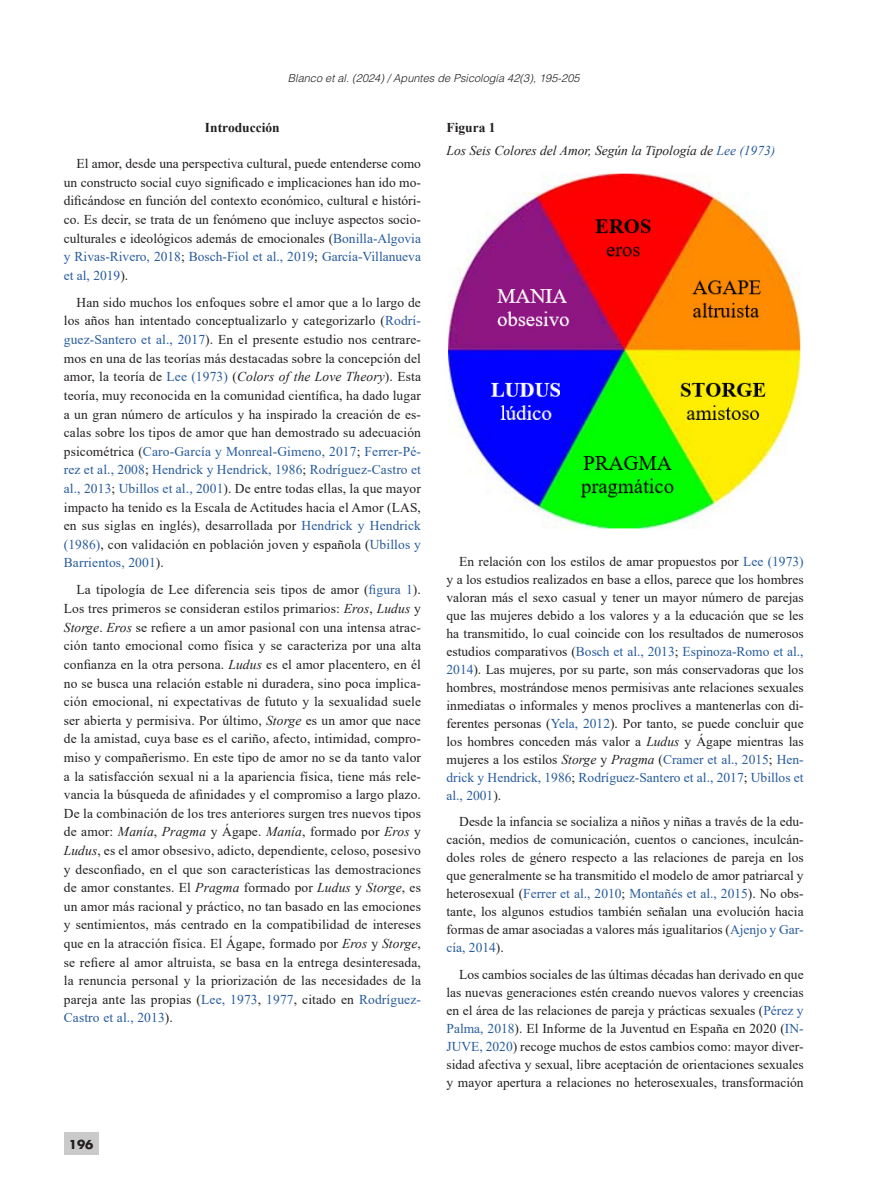
<style>
.page{position:relative;width:893px;height:1191px;background:#fff}
.page>*{position:absolute;margin:0;border:0;box-sizing:border-box;transform-origin:0 0}
.Cuerpo_de_texto_P{font:13.5px/18.6px "Times New Roman";color:#231f20;text-align:justify}
.Tabla___Imagen{font:italic 13.5px/22.2px "Times New Roman";color:#231f20}
.Cuerpo_de_texto_P-2{font:700 13.5px "Times New Roman";color:#231f20}
.t1{font:700 12px "Futura Std";color:#231f20}
.t2{font:italic 300 10.95px "Helvetica LT Std";color:#231f20}
.s1{font-weight:700;font-style:normal}
.s2{color:#275b9b}
.s3{font-style:italic}
</style>
<div class="page">
<div style="left:64px;top:1132px;width:35px;height:22px;background:#cacaca"></div>
<img style="left:448px;top:173px;width:353px;height:356px">
<p class="t2" style="left:288px;top:71px;width:293px">Blanco et al. (2024) / Apuntes de Psicología 42(3), 195-205</p>
<p class="Tabla___Imagen" style="left:446px;top:117px;width:330px"><span class="s1">Figura 1<br></span>Los Seis Colores del Amor, Según la Tipología de <span class="s2">Lee (1973)</span></p>
<p class="Cuerpo_de_texto_P-2" style="left:205px;top:118px;width:76px">Introducción</p>
<p class="Cuerpo_de_texto_P" style="left:64px;top:154px;width:359px;text-indent:13px">El amor, desde una perspectiva cultural, puede entenderse como un constructo social cuyo significado e implicaciones han ido mo&shy;dificándose en función del contexto económico, cultural e históri&shy;co. Es decir, se trata de un fenómeno que incluye aspectos socio&shy;culturales e ideológicos además de emocionales (<span class="s2">Bonilla-Algovia y Rivas-Rivero, 2018</span>; <span class="s2">Bosch-Fiol et al., 2019</span>; <span class="s2">García-Villanueva et al, 2019</span>).</p>
<p class="Cuerpo_de_texto_P" style="left:64px;top:293px;width:359px;text-indent:13px">Han sido muchos los enfoques sobre el amor que a lo largo de los años han intentado conceptualizarlo y categorizarlo (<span class="s2">Rodrí&shy;guez-Santero et al., 2017</span>). En el presente estudio nos centrare&shy;mos en una de las teorías más destacadas sobre la concepción del amor, la teoría de <span class="s2">Lee (1973)</span> (<span class="s3">Colors of the Love Theory</span>). Esta teoría, muy reconocida en la comunidad científica, ha dado lugar a un gran número de artículos y ha inspirado la creación de es&shy;calas sobre los tipos de amor que han demostrado su adecuación psicométrica (<span class="s2">Caro-García y Monreal-Gimeno, 2017</span>; <span class="s2">Ferrer-Pé&shy;rez et al., 2008</span>; <span class="s2">Hendrick y Hendrick, 1986</span>; <span class="s2">Rodríguez-Castro et al., 2013</span>; <span class="s2">Ubillos et al., 2001</span>). De entre todas ellas, la que mayor impacto ha tenido es la Escala de Actitudes hacia el Amor (LAS, en sus siglas en inglés), desarrollada por <span class="s2">Hendrick y Hendrick (1986)</span>, con validación en población joven y española (<span class="s2">Ubillos y Barrientos, 2001</span>).</p>
<p class="Cuerpo_de_texto_P" style="left:64px;top:580px;width:359px;text-indent:13px">La tipología de Lee diferencia seis tipos de amor (<span class="s2">figura 1</span>).<br>Los tres primeros se consideran estilos primarios: <span class="s3">Eros</span>, <span class="s3">Ludus</span> y <span class="s3">Storge</span>. <span class="s3">Eros</span> se refiere a un amor pasional con una intensa atrac&shy;ción tanto emocional como física y se caracteriza por una alta confianza en la otra persona. <span class="s3">Ludus</span> es el amor placentero, en él no se busca una relación estable ni duradera, sino poca implica&shy;ción emocional, ni expectativas de fututo y la sexualidad suele ser abierta y permisiva. Por último, <span class="s3">Storge</span> es un amor que nace de la amistad, cuya base es el cariño, afecto, intimidad, compro&shy;miso y compañerismo. En este tipo de amor no se da tanto valor a la satisfacción sexual ni a la apariencia física, tiene más rele&shy;vancia la búsqueda de afinidades y el compromiso a largo plazo.<br>De la combinación de los tres anteriores surgen tres nuevos tipos de amor: <span class="s3">Manía</span>, <span class="s3">Pragma</span> y Ágape. <span class="s3">Manía</span>, formado por <span class="s3">Eros</span> y <span class="s3">Ludus</span>, es el amor obsesivo, adicto, dependiente, celoso, posesivo y desconfiado, en el que son características las demostraciones de amor constantes. El <span class="s3">Pragma</span> formado por <span class="s3">Ludus</span> y <span class="s3">Storge</span>, es un amor más racional y práctico, no tan basado en las emociones y sentimientos, más centrado en la compatibilidad de intereses que en la atracción física. El Ágape, formado por <span class="s3">Eros</span> y <span class="s3">Storge</span>, se refiere al amor altruista, se basa en la entrega desinteresada, la renuncia personal y la priorización de las necesidades de la pareja ante las propias (<span class="s2">Lee, 1973</span>, <span class="s2">1977</span>, citado en <span class="s2">Rodríguez-Castro et al., 2013</span>).</p>
<p class="Cuerpo_de_texto_P" style="left:446px;top:552px;width:359px;line-height:18px;text-indent:13px">En relación con los estilos de amar propuestos por <span class="s2">Lee (1973) </span>y a los estudios realizados en base a ellos, parece que los hombres valoran más el sexo casual y tener un mayor número de parejas que las mujeres debido a los valores y a la educación que se les ha transmitido, lo cual coincide con los resultados de numerosos estudios comparativos (<span class="s2">Bosch et al., 2013</span>; <span class="s2">Espinoza-Romo et al., 2014</span>). Las mujeres, por su parte, son más conservadoras que los hombres, mostrándose menos permisivas ante relaciones sexuales inmediatas o informales y menos proclives a mantenerlas con di&shy;ferentes personas (<span class="s2">Yela, 2012</span>). Por tanto, se puede concluir que los hombres conceden más valor a <span class="s3">Ludus</span> y Ágape mientras las mujeres a los estilos <span class="s3">Storge</span> y <span class="s3">Pragma</span> (<span class="s2">Cramer et al., 2015</span>; <span class="s2">Hen&shy;drick y Hendrick, 1986</span>; <span class="s2">Rodríguez-Santero et al., 2017</span>; <span class="s2">Ubillos et al., 2001</span>).</p>
<p class="Cuerpo_de_texto_P" style="left:446px;top:812px;width:359px;line-height:18px;text-indent:13px">Desde la infancia se socializa a niños y niñas a través de la edu&shy;cación, medios de comunicación, cuentos o canciones, inculcán&shy;doles roles de género respecto a las relaciones de pareja en los que generalmente se ha transmitido el modelo de amor patriarcal y heterosexual (<span class="s2">Ferrer et al., 2010</span>; <span class="s2">Montañés et al., 2015</span>). No obs&shy;tante, los algunos estudios también señalan una evolución hacia formas de amar asociadas a valores más igualitarios (<span class="s2">Ajenjo y Gar&shy;cía, 2014</span>).</p>
<p class="Cuerpo_de_texto_P" style="left:446px;top:965px;width:359px;line-height:18px;text-indent:13px">Los cambios sociales de las últimas décadas han derivado en que las nuevas generaciones estén creando nuevos valores y creencias en el área de las relaciones de pareja y prácticas sexuales (<span class="s2">Pérez y Palma, 2018</span>). El Informe de la Juventud en España en 2020 (<span class="s2">IN-JUVE, 2020</span>) recoge muchos de estos cambios como: mayor diver&shy;sidad afectiva y sexual, libre aceptación de orientaciones sexuales y mayor apertura a relaciones no heterosexuales, transformación</p>
<p class="t1" style="left:69px;top:1136px;width:26px">196</p>
</div>
